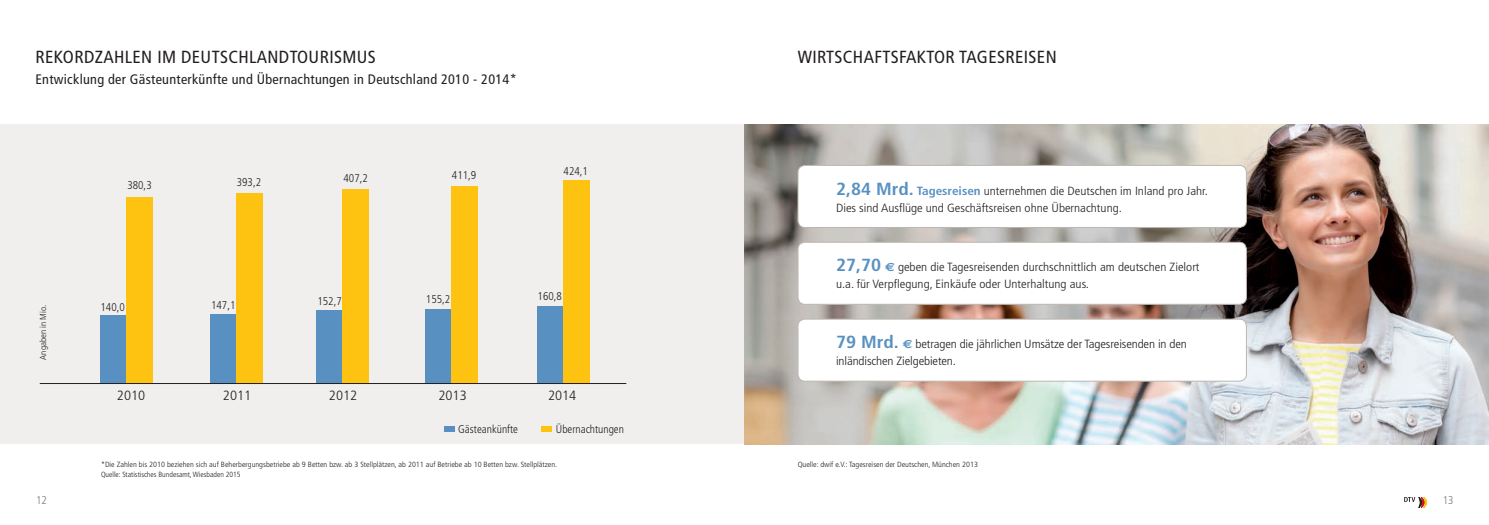
<style>
.page{position:relative;width:1489px;height:525px;background:#fff}
.page>*{position:absolute;margin:0;border:0;box-sizing:border-box;transform-origin:0 0}
.t1{font:condensed 17.5px "Frutiger";letter-spacing:.02em;color:#231f20}
.t2{font:condensed 13.75px "Frutiger";letter-spacing:.02em;color:#231f20}
.t3{font:300 condensed 13.38px "Frutiger";color:#231f20;scale:1.1 1}
.t4{font:300 condensed 11.88px/16.9px "Frutiger";color:#231f20;scale:1.1 1}
.t5{font:300 condensed 11.25px "Frutiger";color:#231f20}
.t6{font:300 condensed 11.25px "Frutiger";color:#81786f}
.t7{font:300 condensed 8.75px "Frutiger";color:#231f20}
.t8{font:300 condensed 7.5px/10px "Frutiger";color:#231f20;scale:1.1 1}
.s1{font-weight:700;font-size:17.5px;color:#5891c1}
.s2{font-weight:700;color:#5891c1}
.s3{font-family:"Euro Sans";font-weight:700;font-stretch:normal;color:#5891c1}
</style>
<div class="page">
<svg style="left:1404px;top:497px;width:22px;height:10px"></svg>
<div style="left:0;top:125px;width:744px;height:319px;background:#f0efee"></div>
<div style="left:100px;top:315px;width:26px;height:68px;background:#5891c1"></div>
<div style="left:126px;top:196px;width:26px;height:187px;background:#fec210"></div>
<div style="left:210px;top:314px;width:26px;height:69px;background:#5891c1"></div>
<div style="left:236px;top:193px;width:26px;height:190px;background:#fec210"></div>
<div style="left:317px;top:310px;width:26px;height:73px;background:#5891c1"></div>
<div style="left:343px;top:189px;width:26px;height:194px;background:#fec210"></div>
<div style="left:425px;top:309px;width:26px;height:74px;background:#5891c1"></div>
<div style="left:537px;top:306px;width:26px;height:77px;background:#5891c1"></div>
<div style="left:451px;top:186px;width:26px;height:197px;background:#fec210"></div>
<div style="left:563px;top:180px;width:26px;height:203px;background:#fec210"></div>
<div style="left:444px;top:426px;width:11px;height:6px;background:#5891c1"></div>
<img style="left:744px;top:125px;width:744px;height:319px">
<div style="left:798px;top:165px;width:448px;height:62px;background:#fff;border-radius:7px"></div>
<div style="left:797px;top:165px;width:449px;height:63px;border:1px solid #bcb6b0;border-radius:7px"></div>
<div style="left:798px;top:242px;width:448px;height:62px;background:#fff;border-radius:7px"></div>
<div style="left:797px;top:242px;width:449px;height:62px;border:1px solid #bcb6b0;border-radius:7px"></div>
<div style="left:798px;top:319px;width:448px;height:62px;background:#fff;border-radius:7px"></div>
<div style="left:797px;top:318px;width:449px;height:63px;border:1px solid #bcb6b0;border-radius:7px"></div>
<div style="left:541px;top:426px;width:11px;height:6px;background:#fec210"></div>
<hr style="left:40px;top:383px;width:586px;height:1px;background:#231f20">
<h1 class="t1" style="left:35px;top:46px;width:342px">REKORDZAHLEN IM DEUTSCHLANDTOURISMUS</h1>
<p class="t2" style="left:35px;top:71px;width:483px">Entwicklung der Gästeunterkünfte und Übernachtungen in Deutschland 2010 - 2014*</p>
<p class="t7" style="left:38px;top:359px;width:56px;rotate:-90deg">Angaben in Mio.</p>
<p class="t5" style="left:127px;top:178px;width:26px">380,3</p>
<p class="t5" style="left:237px;top:175px;width:26px">393,2</p>
<p class="t5" style="left:343px;top:171px;width:26px">407,2</p>
<p class="t5" style="left:452px;top:169px;width:26px">411,9</p>
<p class="t5" style="left:563px;top:165px;width:26px">424,1</p>
<p class="t5" style="left:100px;top:300px;width:26px">140,0</p>
<p class="t5" style="left:211px;top:298px;width:26px">147,1</p>
<p class="t5" style="left:317px;top:294px;width:26px">152,7</p>
<p class="t5" style="left:426px;top:292px;width:26px">155,2</p>
<p class="t5" style="left:537px;top:289px;width:26px">160,8</p>
<p class="t3" style="left:117px;top:387px;width:27px">2010</p>
<p class="t3" style="left:223px;top:387px;width:27px">2011</p>
<p class="t3" style="left:329px;top:387px;width:27px">2012</p>
<p class="t3" style="left:438px;top:387px;width:27px">2013</p>
<p class="t3" style="left:548px;top:387px;width:27px">2014</p>
<p class="t5" style="left:458px;top:422px;width:61px">Gästeankünfte</p>
<p class="t5" style="left:556px;top:422px;width:69px">Übernachtungen</p>
<p class="t8" style="left:101px;top:459px;width:416px">*Die Zahlen bis 2010 beziehen sich auf Beherbergungsbetriebe ab 9 Betten bzw. ab 3 Stellplätzen, ab 2011 auf Betriebe ab 10 Betten bzw. Stellplätzen.<br>Quelle: Statistisches Bundesamt, Wiesbaden 2015</p>
<h1 class="t1" style="left:797px;top:46px;width:260px">WIRTSCHAFTSFAKTOR TAGESREISEN</h1>
<p class="t4" style="left:836px;top:182px;width:339px"><span class="s1">2,84 Mrd.</span> <span class="s2">Tagesreisen</span> unternehmen die Deutschen im Inland pro Jahr.<br>Dies sind Ausflüge und Geschäftsreisen ohne Übernachtung.</p>
<p class="t4" style="left:836px;top:259px;width:332px"><span class="s1">27,70</span> <span class="s3">E</span> geben die Tagesreisenden durchschnittlich am deutschen Zielort u.a. für Verpflegung, Einkäufe oder Unterhaltung aus.</p>
<p class="t4" style="left:836px;top:335px;width:320px"><span class="s1">79 Mrd.</span> <span class="s3">E</span> betragen die jährlichen Umsätze der Tagesreisenden in den inländischen Zielgebieten.</p>
<p class="t8" style="left:797px;top:459px;width:165px">Quelle: dwif e.V.: Tagesreisen der Deutschen, München 2013</p>
<p class="t6" style="left:36px;top:493px;width:12px">12</p>
<p class="t6" style="left:1442px;top:493px;width:12px">13</p>
</div>
